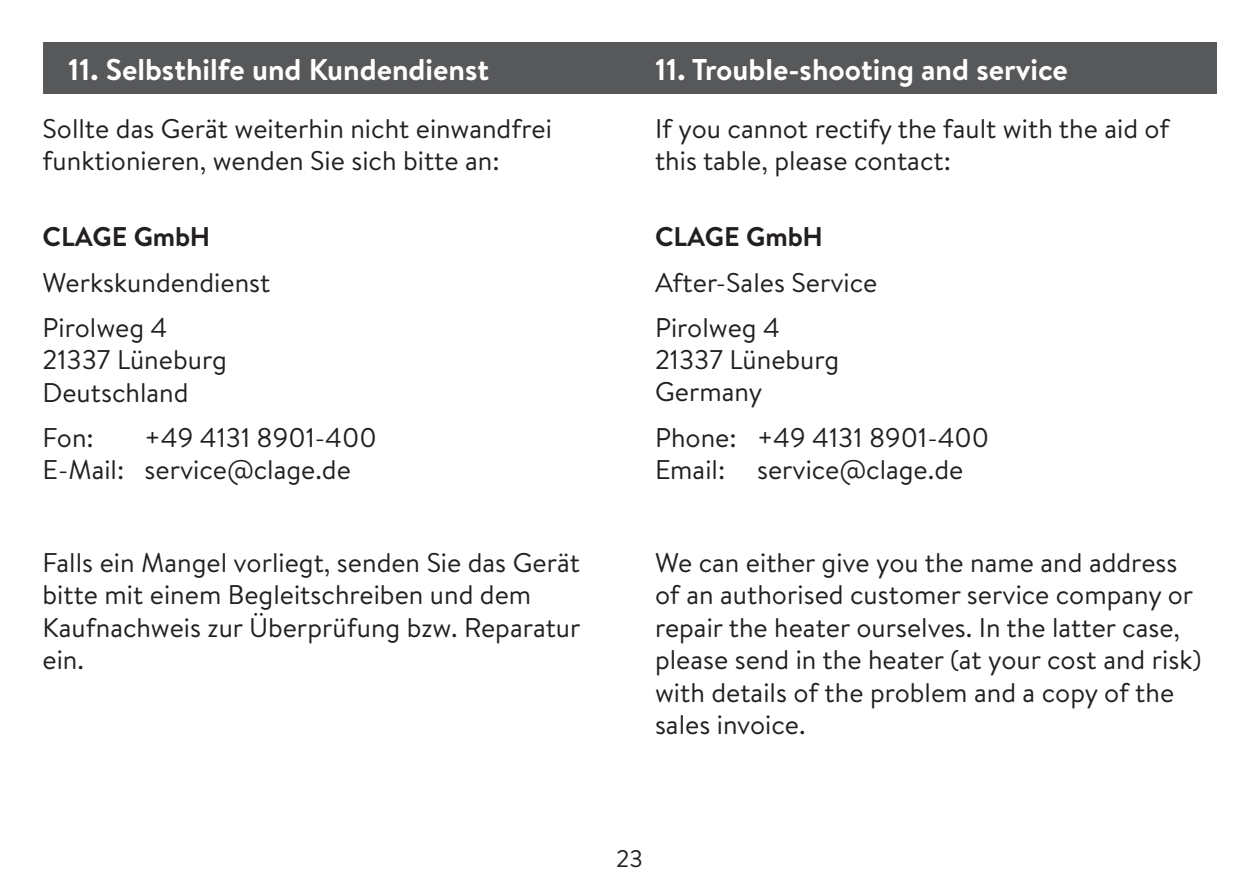
<style>
.page{position:relative;width:1259px;height:893px;background:#fff}
.page>*{position:absolute;margin:0;border:0;box-sizing:border-box;transform-origin:0 0}
.t1{font:700 30px "Brandon Text";color:#fff}
.t2{font:27px/32.4px "Brandon Text";color:#231f20}
.t3{font:700 27px "Brandon Text";color:#231f20}
.t4{font:24px "Brandon Text";color:#231f20}
</style>
<div class="page">
<div style="left:43px;top:43px;width:1173px;height:51px;background:#57585a"></div>
<p class="t1" style="left:68px;top:49px;width:422px">11. Selbsthilfe und Kundendienst</p>
<p class="t1" style="left:655px;top:49px;width:414px">11. Trouble-shooting and service</p>
<p class="t2" style="left:43px;top:112px;width:511px">Sollte das Gerät weiterhin nicht einwandfrei funktionieren, wenden Sie sich bitte an:</p>
<p class="t2" style="left:655px;top:112px;width:516px">If you cannot rectify the fault with the aid of this table, please contact:</p>
<p class="t3" style="left:43px;top:218px;width:169px">CLAGE GmbH</p>
<p class="t2" style="left:43px;top:259px;width:229px;line-height:45px">Werkskundendienst<br>Pirolweg 4</p>
<p class="t2" style="left:43px;top:343px;width:186px">21337 Lüneburg<br>Deutschland</p>
<p class="t2" style="left:43px;top:421px;width:53px">Fon:</p>
<p class="t2" style="left:43px;top:421px;width:336px;text-indent:102px">+49 4131 8901-400<br>E-Mail: service@clage.de</p>
<p class="t3" style="left:655px;top:218px;width:169px">CLAGE GmbH</p>
<p class="t2" style="left:655px;top:259px;width:224px;line-height:45px">After-Sales Service<br>Pirolweg 4</p>
<p class="t2" style="left:655px;top:343px;width:186px">21337 Lüneburg<br>Germany</p>
<p class="t2" style="left:655px;top:421px;width:336px">Phone: +49 4131 8901-400<br>Email: service@clage.de</p>
<p class="t2" style="left:43px;top:546px;width:539px">Falls ein Mangel vorliegt, senden Sie das Gerät bitte mit einem Begleitschreiben und dem Kaufnachweis zur Überprüfung bzw. Reparatur ein.</p>
<p class="t2" style="left:655px;top:546px;width:548px">We can either give you the name and address of an authorised customer service company or repair the heater ourselves. In the latter case, please send in the heater (at your cost and risk) with details of the problem and a copy of the sales invoice.</p>
<p class="t4" style="left:616px;top:842px;width:28px">23</p>
</div>
